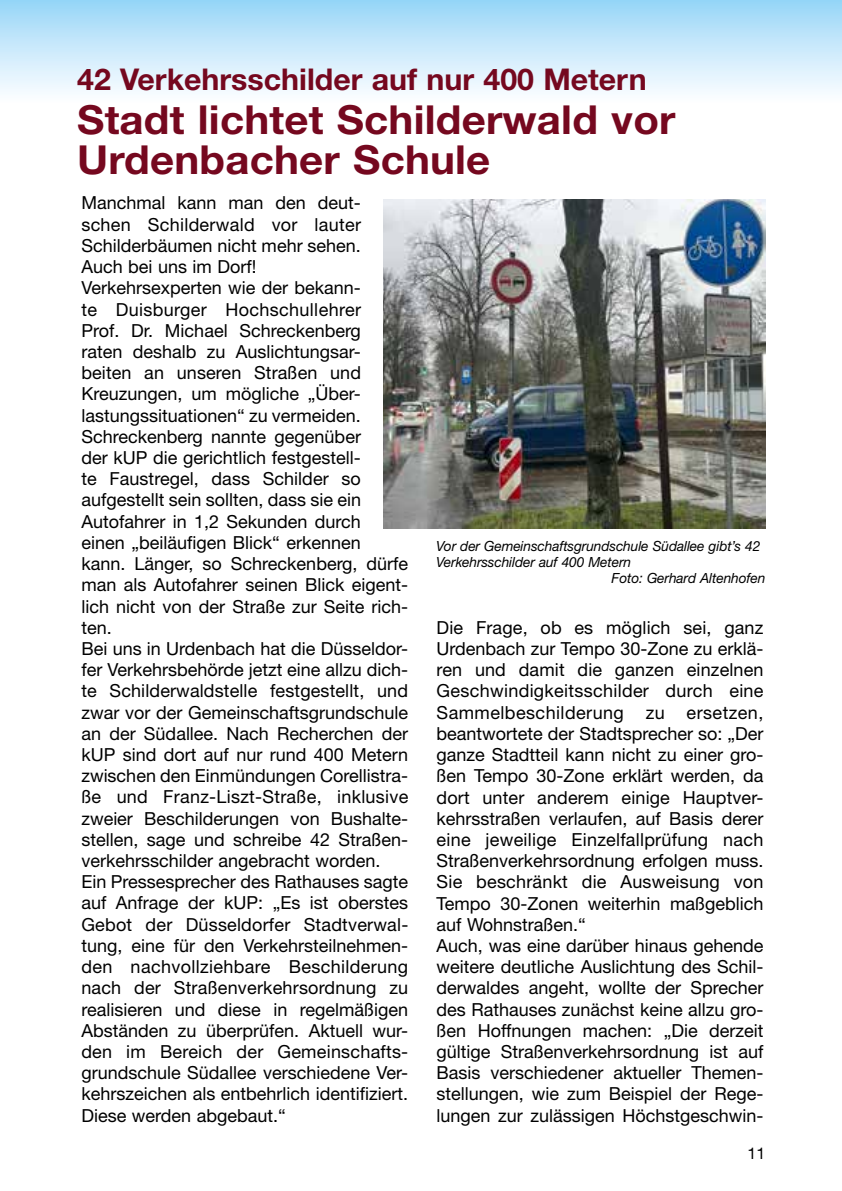
<style>
.page{position:relative;width:842px;height:1191px;background:#fff}
.page>*{position:absolute;margin:0;border:0;box-sizing:border-box;transform-origin:0 0}
.t1{font:700 40px/40px "Helvetica Neue LT Std";letter-spacing:.005em;color:#75081f;scale:1.05 1}
.t2{font:700 30px "Helvetica Neue LT Std";color:#75081f}
.t3{font:18px/21.2px "Helvetica Neue LT Std";color:#000}
.t4{font:16px "Helvetica Neue LT Std";color:#000}
.t5{font:italic 14px "Helvetica Neue LT Std";letter-spacing:-.005em;color:#000}
</style>
<div class="page">
<div style="left:0;top:0;width:842px;height:102px;background:linear-gradient(to bottom,#98d5f7,#fffeff)"></div>
<img style="left:384px;top:199px;width:381px;height:329px">
<h2 class="t2" style="left:77px;top:61px;width:571px">42 Verkehrsschilder auf nur 400 Metern</h2>
<h1 class="t1" style="left:77px;top:99px;width:571px">Stadt lichtet Schilderwald vor<br>Urdenbacher Schule</h1>
<p class="t3" style="left:81px;top:192px;width:328px">Manchmal kann man den deut&shy;schen Schilderwald vor lauter Schilderbäumen nicht mehr sehen.<br>Auch bei uns im Dorf!<br>Verkehrsexperten wie der bekann-<br>te Duisburger Hochschullehrer<br>Prof. Dr. Michael Schreckenberg<br>raten deshalb zu Auslichtungsar&shy;beiten an unseren Straßen und Kreuzungen, um mögliche „Über&shy;lastungssituationen“ zu vermeiden.<br>Schreckenberg nannte gegenüber<br>der kUP die gerichtlich festgestell-<br>te Faustregel, dass Schilder so aufgestellt sein sollten, dass sie ein Autofahrer in 1,2 Sekunden durch einen „beiläufigen Blick“ erkennen kann. Länger, so Schreckenberg, dürfe man als Autofahrer seinen Blick eigent&shy;lich nicht von der Straße zur Seite rich&shy;ten.<br>Bei uns in Urdenbach hat die Düsseldor&shy;fer Verkehrsbehörde jetzt eine allzu dich&shy;te Schilderwaldstelle festgestellt, und zwar vor der Gemeinschaftsgrundschule an der Südallee. Nach Recherchen der kUP sind dort auf nur rund 400 Metern zwischen den Einmündungen Corellistra&shy;ße und Franz-Liszt-Straße, inklusive zweier Beschilderungen von Bushalte&shy;stellen, sage und schreibe 42 Straßen&shy;verkehrsschilder angebracht worden.<br>Ein Pressesprecher des Rathauses sagte auf Anfrage der kUP: „Es ist oberstes Gebot der Düsseldorfer Stadtverwal&shy;tung, eine für den Verkehrsteilnehmen&shy;den nachvollziehbare Beschilderung nach der Straßenverkehrsordnung zu realisieren und diese in regelmäßigen Abständen zu überprüfen. Aktuell wur&shy;den im Bereich der Gemeinschafts&shy;grundschule Südallee verschiedene Ver&shy;kehrszeichen als entbehrlich identifiziert.<br>Diese werden abgebaut.“</p>
<p class="t5" style="left:436px;top:538px;width:326px">Vor der Gemeinschaftsgrundschule Südallee gibt’s 42</p>
<p class="t5" style="left:436px;top:554px;width:197px">Verkehrsschilder auf 400 Metern</p>
<p class="t5" style="left:612px;top:570px;width:155px">Foto: Gerhard Altenhofen</p>
<p class="t3" style="left:437px;top:616px;width:329px">Die Frage, ob es möglich sei, ganz Urdenbach zur Tempo 30-Zone zu erklä&shy;ren und damit die ganzen einzelnen Geschwindigkeitsschilder durch eine Sammelbeschilderung zu ersetzen, beantwortete der Stadtsprecher so: „Der ganze Stadtteil kann nicht zu einer gro&shy;ßen Tempo 30-Zone erklärt werden, da dort unter anderem einige Hauptver&shy;kehrsstraßen verlaufen, auf Basis derer eine jeweilige Einzelfallprüfung nach Straßenverkehrsordnung erfolgen muss.<br>Sie beschränkt die Ausweisung von Tempo 30-Zonen weiterhin maßgeblich auf Wohnstraßen.“<br>Auch, was eine darüber hinaus gehende weitere deutliche Auslichtung des Schil&shy;derwaldes angeht, wollte der Sprecher des Rathauses zunächst keine allzu gro&shy;ßen Hoffnungen machen: „Die derzeit gültige Straßenverkehrsordnung ist auf Basis verschiedener aktueller Themen&shy;stellungen, wie zum Beispiel der Rege&shy;lungen zur zulässigen Höchstgeschwin-</p>
<p class="t4" style="left:748px;top:1143px;width:19px">11</p>
</div>
